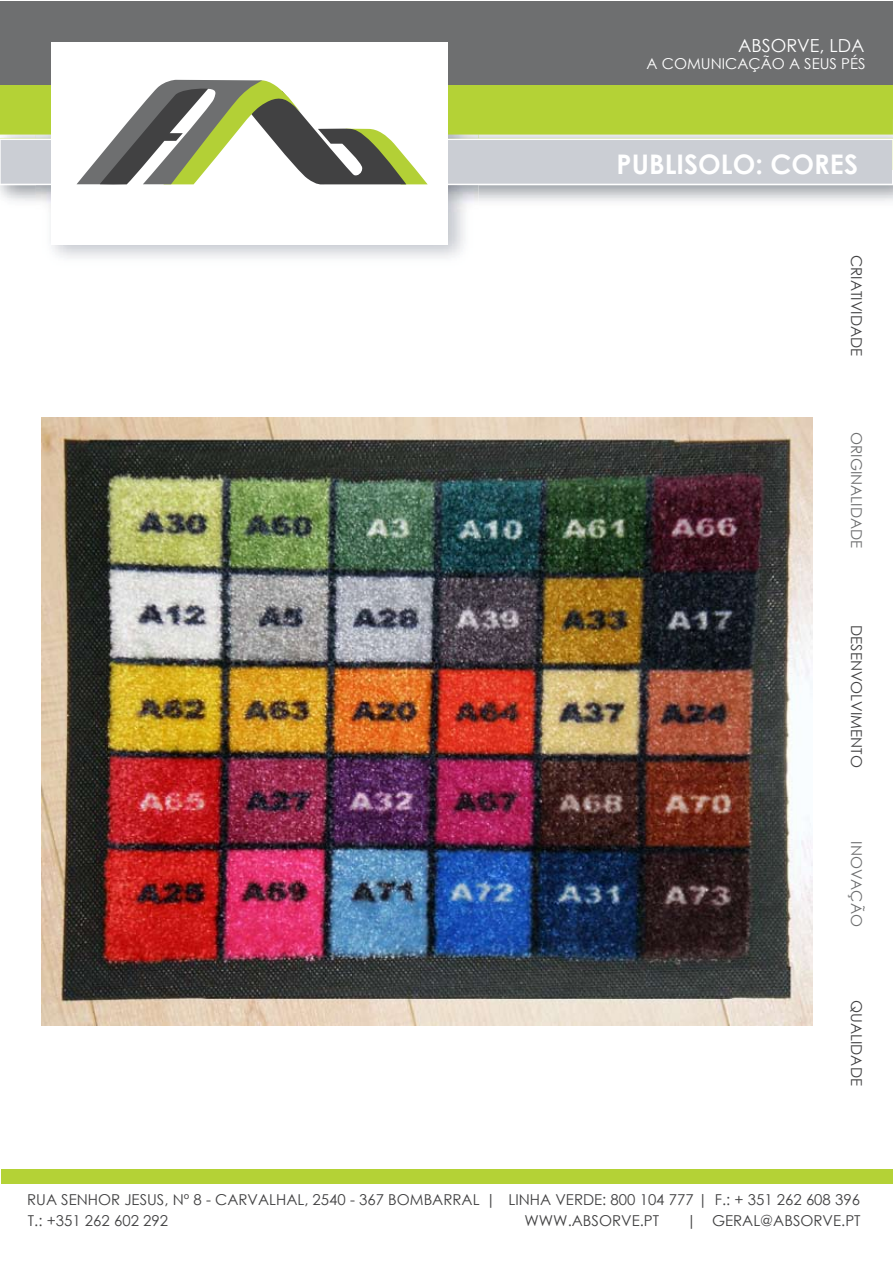
<style>
.page{position:relative;width:893px;height:1263px;background:#fff}
.page>*{position:absolute;margin:0;border:0;box-sizing:border-box;transform-origin:0 0}
.t1{font:700 27px "Century Gothic";color:#fff}
.t2{font:18px "Century Gothic";color:#fff}
.t3{font:15px/21.1px "Century Gothic";color:#414142}
.t4{font:15px "Century Gothic";color:#6e6f70}
.t5{font:15px "Century Gothic";color:#fff}
</style>
<div class="page">
<div style="left:0;top:1px;width:893px;height:84px;background:#6e6f70"></div>
<div style="left:1px;top:1169px;width:891px;height:14px;background:#b4d236"></div>
<div style="left:51px;top:42px;width:396px;height:203px;background:#fff"></div>
<svg style="left:0;top:80px;width:893px;height:105px"></svg>
<img style="left:41px;top:417px;width:772px;height:608px">
<p class="t2" style="left:738px;top:33px;width:128px">ABSORVE, LDA</p>
<p class="t5" style="left:647px;top:53px;width:220px">A COMUNICAÇÃO A SEUS PÉS</p>
<h1 class="t1" style="left:617px;top:144px;width:243px">PUBLISOLO: CORES</h1>
<p class="t3" style="left:867px;top:255px;width:102px;rotate:90deg">CRIATIVIDADE</p>
<p class="t4" style="left:867px;top:432px;width:117px;rotate:90deg">ORIGINALIDADE</p>
<p class="t3" style="left:867px;top:625px;width:144px;rotate:90deg">DESENVOLVIMENTO</p>
<p class="t4" style="left:867px;top:841px;width:87px;rotate:90deg">INOVAÇÃO</p>
<p class="t3" style="left:867px;top:1000px;width:87px;rotate:90deg">QUALIDADE</p>
<p class="t3" style="left:27px;top:1188px;width:834px">RUA SENHOR JESUS, Nº 8 - CARVALHAL, 2540 - 367 BOMBARRAL | LINHA VERDE: 800 104 777 | F.: + 351 262 608 396<br>T.: +351 262 602 292</p>
<p class="t3" style="left:524px;top:1210px;width:136px">WWW.ABSORVE.PT</p>
<p class="t3" style="left:686px;top:1210px;width:176px">| GERAL@ABSORVE.PT</p>
</div>
